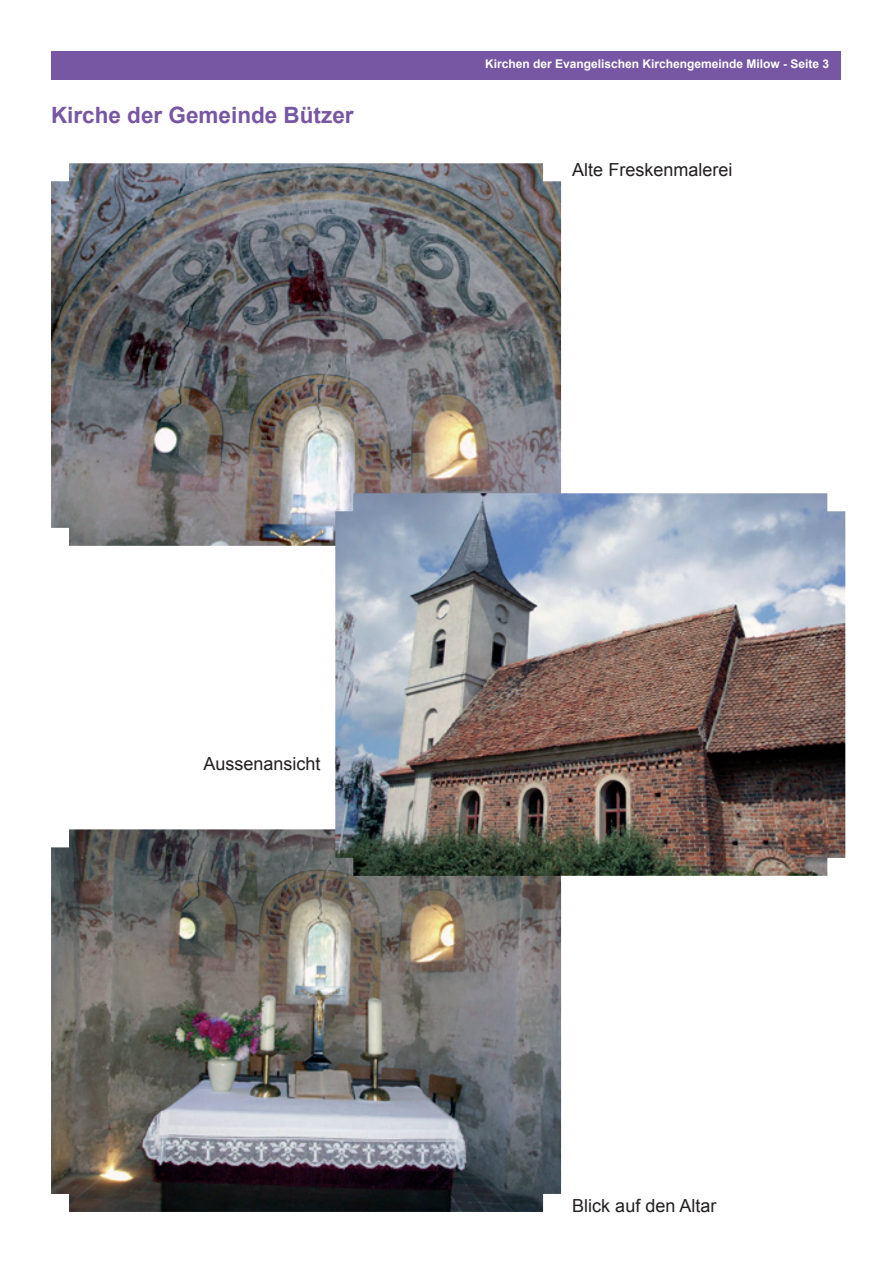
<style>
.page{position:relative;width:893px;height:1263px;background:#fff}
.page>*{position:absolute;margin:0;border:0;box-sizing:border-box;transform-origin:0 0}
.t1{font:700 22.5px "Arial";color:#7756a3}
.t2{font:18px "Arial";color:#231f20}
.t3{font:700 12px "Arial";color:#fff}
</style>
<div class="page">
<div style="left:52px;top:52px;width:789px;height:28px;background:#7756a3"></div>
<img style="left:51px;top:829px;width:510px;height:383px">
<img style="left:51px;top:163px;width:510px;height:383px">
<img style="left:335px;top:493px;width:510px;height:383px">
<h1 class="t1" style="left:51px;top:100px;width:304px">Kirche der Gemeinde Bützer</h1>
<p class="t3" style="left:485px;top:56px;width:346px">Kirchen der Evangelischen Kirchengemeinde Milow - Seite 3</p>
<h2 class="t2" style="left:572px;top:158px;width:162px">Alte Freskenmalerei</h2>
<h2 class="t2" style="left:204px;top:752px;width:119px">Aussenansicht</h2>
<h2 class="t2" style="left:572px;top:1194px;width:146px">Blick auf den Altar</h2>
</div>
